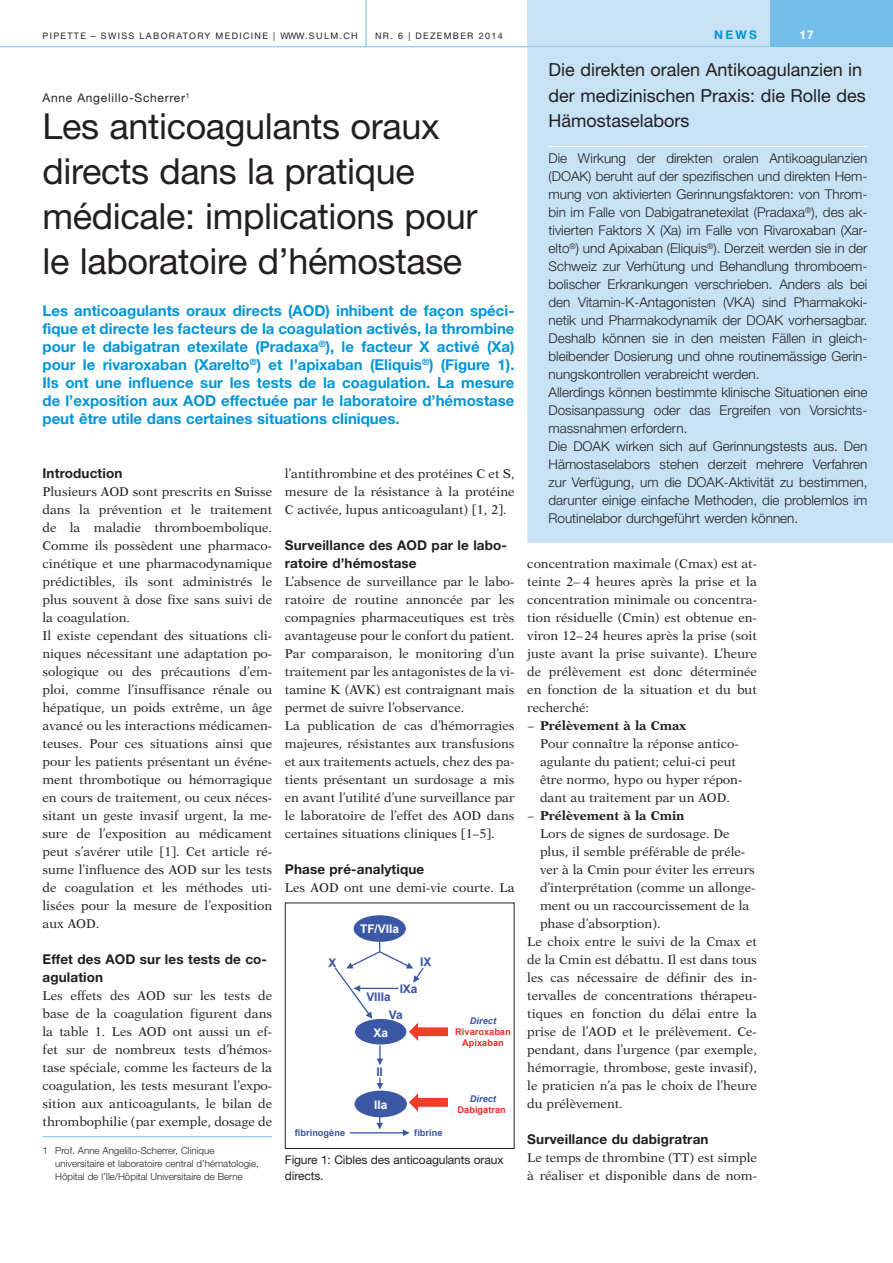
<style>
.page{position:relative;width:893px;height:1263px;background:#fff}
.page>*{position:absolute;margin:0;border:0;box-sizing:border-box;transform-origin:0 0}
.t1{font:36px/45px "Helvetica Neue";letter-spacing:-.01em;color:#231f20}
.t2{font:18px/25.5px "Helvetica Neue";color:#231f20}
.t3{font:700 15px/18px "Helvetica Neue";color:#0095d9;text-align:justify}
.t4{font:300 13.5px/18px "Helvetica Neue";color:#231f20}
.t5{font:700 13.5px "Helvetica Neue";letter-spacing:.01em;color:#231f20}
.t6{font:12.75px/18px "New Aster";color:#231f20}
.t7{font:700 12.75px "New Aster";color:#231f20}
.t8{font:12px/15.8px "Helvetica Neue";letter-spacing:-.01em;color:#231f20}
.t9{font:12px "Helvetica Neue";letter-spacing:.06em;color:#231f20}
.t10{font:700 12px "Helvetica Neue";color:#0095d9}
.t11{font:700 12px "Helvetica Neue";color:#fff}
.t12{font:700 11.85px/18.3px "Arial";color:#3853a3}
.t13{font:700 11.85px "Arial";color:#fff}
.t14{font:300 9.75px/13px "Helvetica Neue";color:#231f20}
.t15{font:700 9.3px/11.2px "Arial";color:#ee2f2a;text-align:center}
.t16{font:700 9.3px "Arial";color:#3853a3}
.t17{font:italic 700 9.3px "Arial";color:#3853a3}
.t18{font:9px "Helvetica Neue";letter-spacing:.15em;color:#231f20}
.s1{font-weight:700}
.s2{font-weight:400}
</style>
<div class="page">
<div style="left:527px;top:0;width:366px;height:47px;background:#73bde9"></div>
<div style="left:527px;top:0;width:243px;height:47px;background:#c7e2f5"></div>
<hr style="left:0;top:46px;width:893px;height:1px;background:#73bde9">
<hr style="left:366px;top:0;width:1px;height:47px;background:#73bde9">
<div style="left:527px;top:47px;width:366px;height:496px;background:#c7e2f5"></div>
<hr style="left:43px;top:1136px;width:229px;height:1px;background:#73bde9">
<div style="left:354px;top:1090px;width:53px;height:27px;background:#3a58a6;border-radius:50%"></div>
<div style="left:354px;top:915px;width:52px;height:27px;background:#3a58a6;border-radius:50%"></div>
<svg style="left:377px;top:1078px;width:6px;height:11px"></svg>
<svg style="left:376px;top:1117px;width:7px;height:12px"></svg>
<hr style="left:350px;top:1132px;width:58px;height:1px;background:#3a58a6">
<svg style="left:403px;top:1129px;width:7px;height:7px"></svg>
<svg style="left:334px;top:942px;width:114px;height:123px"></svg>
<svg style="left:409px;top:1093px;width:39px;height:19px"></svg>
<div style="left:285px;top:902px;width:229px;height:247px;border:1px solid #231f20"></div>
<p class="t18" style="left:43px;top:30px;width:317px">pipette – swiss laboratory medicine | www.sulm.ch</p>
<p class="t18" style="left:375px;top:30px;width:129px">NR. 6 | D ezember 2014</p>
<p class="t10" style="left:714px;top:27px;width:43px">news</p>
<p class="t11" style="left:799px;top:27px;width:16px">17</p>
<h2 class="t2" style="left:549px;top:57px;width:319px">Die direkten oralen Antikoagulanzien in der medizinischen Praxis: die Rolle des<br>Hämostaselabors</h2>
<p class="t4" style="left:549px;top:149px;width:320px">Die Wirkung der direkten oralen Antikoagulanzien (DOAK) beruht auf der spezifischen und direkten Hem&shy;mung von aktivierten Gerinnungsfaktoren: von Throm&shy;bin im Falle von Dabigatranetexilat (Pradaxa<sup>®</sup>), des ak&shy;tivierten Faktors X (Xa) im Falle von Rivaroxaban (Xar&shy;elto<sup>®</sup>) und Apixaban (Eliquis<sup>®</sup>). Derzeit werden sie in der Schweiz zur Verhütung und Behandlung thromboem&shy;bolischer Erkrankungen verschrieben. Anders als bei den Vitamin-K-Antagonisten (VKA) sind Pharmakoki&shy;netik und Pharmakodynamik der DOAK vorhersagbar.<br>Deshalb können sie in den meisten Fällen in gleich&shy;bleibender Dosierung und ohne routinemässige Gerin&shy;nungskontrollen verabreicht werden.<br>Allerdings können bestimmte klinische Situationen eine Dosisanpassung oder das Ergreifen von Vorsichts&shy;massnahmen erfordern.<br>Die DOAK wirken sich auf Gerinnungstests aus. Den Hämostaselabors stehen derzeit mehrere Verfahren zur Verfügung, um die DOAK-Aktivität zu bestimmen, darunter einige einfache Methoden, die problemlos im Routinelabor durchgeführt werden können.</p>
<p class="t9" style="left:43px;top:91px;width:149px">Anne Angelillo-Scherrer<sup>1</sup></p>
<h1 class="t1" style="left:43px;top:103px;width:436px">Les anticoagulants oraux directs dans la pratique médicale: implications pour le laboratoire d’hémostase</h1>
<p class="t3" style="left:43px;top:301px;width:474px;text-indent:283px">) inhibent de façon spéci&shy;fique et directe les facteurs de la coagulation activés, la thrombine pour le dabigatran etexilate (Pradaxa<sup>®</sup>), le facteur X activé (Xa) pour le rivaroxaban (Xarelto<sup>®</sup>) et l’apixaban (Eliquis<sup>®</sup>) (Figure 1).<br>Ils ont une influence sur les tests de la coagulation. La mesure de l’exposition aux AOD</p>
<p class="t3" style="left:43px;top:301px;width:262px">Les anticoagulants oraux directs (AOD</p>
<p class="t3" style="left:43px;top:391px;width:473px;text-indent:179px">effectuée par le laboratoire d’hémostase peut être utile dans certaines situations cliniques.</p>
<p class="t6" style="left:285px;top:465px;width:231px;text-align:justify">l’antithrombine et des protéines C et S, mesure de la résistance à la protéine C activée, lupus anticoagulant) [1, 2].</p>
<p class="t5" style="left:285px;top:537px;width:124px">Surveillance des AOD</p>
<p class="t5" style="left:432px;top:537px;width:77px">par le labo-</p>
<p class="t5" style="left:285px;top:555px;width:133px">ratoire d’hémostase</p>
<p class="t6" style="left:285px;top:573px;width:231px">L’absence de surveillance par le labo&shy;ratoire de routine annoncée par les compagnies pharmaceutiques est très avantageuse pour le confort du patient.<br>Par comparaison, le monitoring d’un traitement par les antagonistes de la vi&shy;tamine K (AVK) est contraignant mais permet de suivre l’observance.<br>La publication de cas d’hémorragies majeures, résistantes aux transfusions et aux traitements actuels, chez des pa&shy;tients présentant un surdosage a mis en avant l’utilité d’une surveillance par le laboratoire de l’effet des AOD dans certaines situations cliniques [1–5].</p>
<p class="t5" style="left:285px;top:861px;width:141px">Phase pré-analytique</p>
<p class="t6" style="left:285px;top:879px;width:231px">Les AOD ont une demi-vie courte. La</p>
<p class="t5" style="left:43px;top:465px;width:81px">Introduction</p>
<p class="t6" style="left:43px;top:483px;width:231px">Plusieurs AOD sont prescrits en Suisse dans la prévention et le traitement de la maladie thromboembolique.<br>Comme ils possèdent une pharmaco&shy;cinétique et une pharmacodynamique prédictibles, ils sont administrés le plus souvent à dose fixe sans suivi de la coagulation.<br>Il existe cependant des situations cli&shy;niques nécessitant une adaptation po&shy;sologique ou des précautions d’em&shy;ploi, comme l’insuffisance rénale ou hépatique, un poids extrême, un âge avancé ou les interactions médicamen&shy;teuses. Pour ces situations ainsi que pour les patients présentant un événe&shy;ment thrombotique ou hémorragique en cours de traitement, ou ceux néces&shy;sitant un geste invasif urgent, la me&shy;sure de l’exposition au médicament peut s’avérer utile [1]. Cet article ré&shy;sume l’influence des AOD sur les tests de coagulation et les méthodes uti&shy;lisées pour la mesure de l’exposition aux AOD.</p>
<p class="t5" style="left:43px;top:951px;width:74px">Effet des AOD</p>
<p class="t5" style="left:140px;top:951px;width:129px">sur les tests de co-</p>
<p class="t5" style="left:43px;top:969px;width:62px">agulation</p>
<p class="t6" style="left:43px;top:987px;width:231px;text-align:justify">Les effets des AOD sur les tests de base de la coagulation figurent dans la table 1. Les AOD ont aussi un ef&shy;fet sur de nombreux tests d’hémos&shy;tase spéciale, comme les facteurs de la coagulation, les tests mesurant l’expo&shy;sition aux anticoagulants, le bilan de thrombophilie (par exemple, dosage de</p>
<p class="t6" style="left:527px;top:555px;width:231px">concentration maximale (Cmax) est at&shy;teinte 2– 4 heures après la prise et la concentration minimale ou concentra&shy;tion résiduelle (Cmin) est obtenue en&shy;viron 12–24 heures après la prise (soit juste avant la prise suivante). L’heure de prélèvement est donc déterminée en fonction de la situation et du but recherché:<br>− <span class="s1">Prélèvement à la Cmax</span></p>
<p class="t6" style="left:540px;top:735px;width:200px">Pour connaître la réponse antico-</p>
<p class="t6" style="left:540px;top:753px;width:198px">agulante du patient; celui-ci peut</p>
<p class="t6" style="left:540px;top:771px;width:204px">être normo, hypo ou hyper répon-</p>
<p class="t6" style="left:540px;top:789px;width:192px">dant au traitement par un AOD.</p>
<p class="t7" style="left:527px;top:808px;width:159px"><span class="s2">−</span> Prélèvement à la Cmin</p>
<p class="t6" style="left:540px;top:825px;width:191px">Lors de signes de surdosage. De</p>
<p class="t6" style="left:540px;top:843px;width:207px">plus, il semble préférable de préle-</p>
<p class="t6" style="left:540px;top:861px;width:216px">ver à la Cmin pour éviter les erreurs</p>
<p class="t6" style="left:540px;top:879px;width:217px">d’interprétation (comme un allonge-</p>
<p class="t6" style="left:540px;top:897px;width:211px">ment ou un raccourcissement de la</p>
<p class="t6" style="left:540px;top:915px;width:122px">phase d’absorption).</p>
<p class="t6" style="left:527px;top:933px;width:231px">Le choix entre le suivi de la Cmax et</p>
<p class="t6" style="left:527px;top:951px;width:231px">de la Cmin est débattu. Il est dans tous</p>
<p class="t6" style="left:527px;top:969px;width:231px">les cas nécessaire de définir des in-</p>
<p class="t6" style="left:527px;top:987px;width:231px">tervalles de concentrations thérapeu-</p>
<p class="t6" style="left:527px;top:1005px;width:231px">tiques en fonction du délai entre la</p>
<p class="t6" style="left:527px;top:1023px;width:231px">prise de l’AOD et le prélèvement. Ce-</p>
<p class="t6" style="left:527px;top:1041px;width:231px">pendant, dans l’urgence (par exemple,</p>
<p class="t6" style="left:527px;top:1059px;width:231px">hémorragie, thrombose, geste invasif),</p>
<p class="t6" style="left:527px;top:1077px;width:231px">le praticien n’a pas le choix de l’heure</p>
<p class="t6" style="left:527px;top:1095px;width:97px">du prélèvement.</p>
<p class="t5" style="left:527px;top:1131px;width:183px">Surveillance du dabigratran</p>
<p class="t6" style="left:527px;top:1149px;width:231px">Le temps de thrombine (TT) est simple à réaliser et disponible dans de nom-</p>
<p class="t13" style="left:360px;top:921px;width:40px">TF/VIIa</p>
<p class="t12" style="left:329px;top:954px;width:9px">X</p>
<p class="t12" style="left:420px;top:953px;width:13px">IX</p>
<p class="t12" style="left:400px;top:980px;width:19px">IXa</p>
<p class="t12" style="left:389px;top:988px;width:15px;text-indent:-22px">VIIIa<br>Va</p>
<p class="t17" style="left:470px;top:1015px;width:28px">Direct</p>
<p class="t15" style="left:455px;top:1026px;width:57px">Rivaroxaban<br>Apixaban</p>
<p class="t13" style="left:374px;top:1024px;width:16px">Xa</p>
<p class="t12" style="left:376px;top:1063px;width:8px">II</p>
<p class="t17" style="left:470px;top:1092px;width:28px">Direct</p>
<p class="t15" style="left:458px;top:1104px;width:50px">Dabigatran</p>
<p class="t13" style="left:374px;top:1097px;width:15px">IIa</p>
<p class="t16" style="left:295px;top:1127px;width:52px">fibrinogène</p>
<p class="t16" style="left:414px;top:1127px;width:30px">fibrine</p>
<p class="t14" style="left:55px;top:1144px;width:205px;text-indent:-13px">1 Prof. Anne Angelillo-Scherrer, Clinique universitaire et laboratoire central d’hématologie,<br>Hôpital de l’Ile/Hôpital Universitaire de Berne</p>
<p class="t8" style="left:285px;top:1152px;width:220px">Figure 1: Cibles des anticoagulants oraux directs.</p>
</div>
